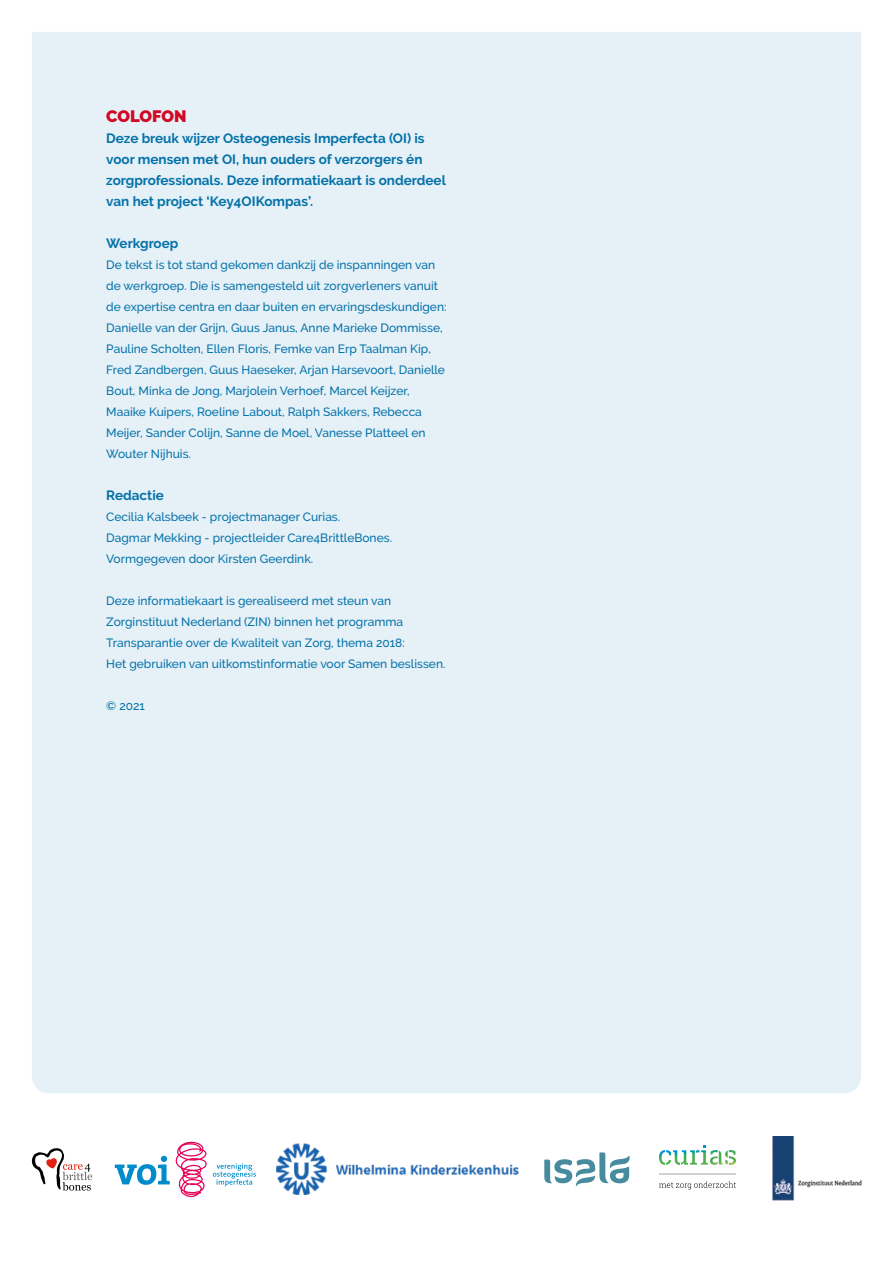
<style>
.page{position:relative;width:893px;height:1263px;background:#fff}
.page>*{position:absolute;margin:0;border:0;box-sizing:border-box;transform-origin:0 0}
.t1{font:900 16.5px "Raleway";letter-spacing:-.005em;color:#d20824}
.t2{font:700 13.5px/21px "Raleway";color:#0472a9}
.t3{font:500 12px/21px "Raleway";color:#0472a9}
</style>
<div class="page">
<img style="left:772px;top:1136px;width:90px;height:65px">
<div style="left:32px;top:32px;width:829px;height:1061px;background:#e5f0f7"></div>
<svg style="left:659px;top:1145px;width:77px;height:20px"></svg>
<svg style="left:659px;top:1182px;width:77px;height:7px"></svg>
<hr style="left:659px;top:1173px;width:77px;height:2px;background:#d0d0d0">
<img style="left:276px;top:1144px;width:242px;height:51px">
<svg style="left:544px;top:1152px;width:86px;height:34px"></svg>
<svg style="left:115px;top:1142px;width:92px;height:55px"></svg>
<svg style="left:213px;top:1163px;width:43px;height:23px"></svg>
<svg style="left:32px;top:1148px;width:60px;height:43px"></svg>
<h1 class="t1" style="left:106px;top:106px;width:82px">COLOFON</h1>
<p class="t2" style="left:106px;top:128px;width:341px">Deze breuk wijzer Osteogenesis Imperfecta (OI) is voor mensen met OI, hun ouders of verzorgers én zorgprofessionals. Deze informatiekaart is onderdeel van het project ‘Key4OIKompas’.</p>
<p class="t2" style="left:106px;top:233px;width:74px">Werkgroep</p>
<p class="t3" style="left:106px;top:254px;width:342px">De tekst is tot stand gekomen dankzij de inspanningen van de werkgroep. Die is samengesteld uit zorgverleners vanuit de expertise centra en daar buiten en ervaringsdeskundigen:<br>Danielle van der Grijn, Guus Janus, Anne Marieke Dommisse, Pauline Scholten, Ellen Floris, Femke van Erp Taalman Kip, Fred Zandbergen, Guus Haeseker, Arjan Harsevoort, Danielle Bout, Minka de Jong, Marjolein Verhoef, Marcel Keijzer, Maaike Kuipers, Roeline Labout, Ralph Sakkers, Rebecca Meijer, Sander Colijn, Sanne de Moel, Vanesse Platteel en Wouter Nijhuis.</p>
<p class="t2" style="left:106px;top:485px;width:59px">Redactie</p>
<p class="t3" style="left:106px;top:506px;width:287px">Cecilia Kalsbeek - projectmanager Curias.<br>Dagmar Mekking - projectleider Care4BrittleBones.<br>Vormgegeven door Kirsten Geerdink.</p>
<p class="t3" style="left:106px;top:590px;width:341px">Deze informatiekaart is gerealiseerd met steun van Zorginstituut Nederland (ZIN) binnen het programma Transparantie over de Kwaliteit van Zorg, thema 2018:<br>Het gebruiken van uitkomstinformatie voor Samen beslissen.</p>
<p class="t3" style="left:106px;top:695px;width:40px">© 2021</p>
</div>
